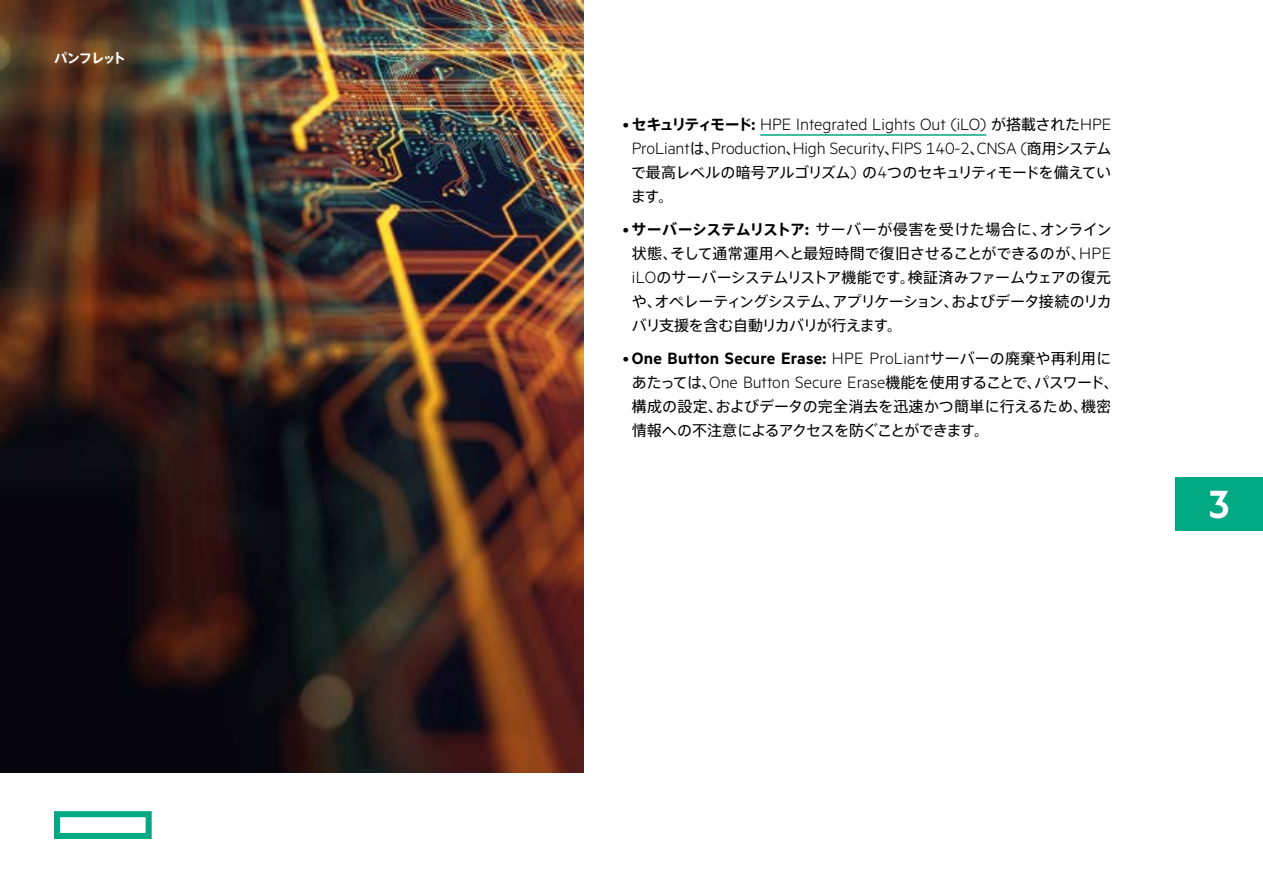
<style>
.page{position:relative;width:1263px;height:893px;background:#fff}
.page>*{position:absolute;margin:0;border:0;box-sizing:border-box;transform-origin:0 0}
.Headline_MetricHPE_B{font:600 44.25px "Metric HPE";color:#fff}
.t1{font:300 18.45px/24px "Metric HPE";letter-spacing:-.005em;color:#000;text-align:center}
.t2{font:600 18.45px "Metric HPE";letter-spacing:.01em;color:#000}
.t3{font:15px/24px "Axis Pro N";letter-spacing:-.035em;color:#000}
.Descriptor_MetricHPE{font:700 13.5px "Axis Pro N";letter-spacing:-.09em;color:#fff}
.s1{font-family:"Axis Pro N";font-weight:700;font-size:15px}
.s2{font-weight:600}
.s3{font-family:"Axis Pro N";font-weight:400;font-size:15px}
.s4{font-family:"Metric HPE";font-weight:300;font-size:18.45px}
.s5{font-weight:700}
.s6{font-family:"Metric HPE";font-weight:600;font-size:18.45px}
.s7{font-weight:300}
</style>
<div class="page">
<svg style="left:54px;top:811px;width:98px;height:28px"></svg>
<hr style="left:760px;top:134px;width:226px;height:2px;background:#01a982">
<div style="left:1176px;top:477px;width:87px;height:54px;background:#01a982"></div>
<img style="left:0;top:0;width:583px;height:772px">
<p class="Descriptor_MetricHPE" style="left:54px;top:51px;width:74px">パンフレット</p>
<p class="t1" style="left:623px;top:112px;width:490px">• <span class="s1">セキュリティモード</span><span class="s2">:</span> HPE Integrated Lights Out (iLO) <span class="s3">が搭載された</span>HPE<br>ProLiant<span class="s3">は、</span>Production<span class="s3">、</span>High Security<span class="s3">、</span>FIPS 140-2<span class="s3">、</span>CNSA (<span class="s3">商用システム</span></p>
<p class="t3" style="left:631px;top:161px;width:482px">で最高レベルの暗号アルゴリズム<span class="s4">)</span> の<span class="s4">4</span>つのセキュリティモードを備えています。</p>
<p class="t3" style="left:632px;top:217px;width:482px;text-align:justify;text-indent:-9px"><span class="s4">•</span> <span class="s5">サーバーシステムリストア</span><span class="s6">:</span> サーバーが侵害を受けた場合に、オンライン状態、そして通常運用へと最短時間で復旧させることができるのが、<span class="s4">HPE iLO</span>のサーバーシステムリストア機能です。検証済みファームウェアの復元や、オペレーティングシステム、アプリケーション、およびデータ接続のリカバリ支援を含む自動リカバリが行えます。</p>
<p class="t2" style="left:623px;top:347px;width:490px"><span class="s7">•</span> One Button Secure Erase: <span class="s7">HPE ProLiant</span><span class="s3">サーバーの廃棄や再利用に</span></p>
<p class="t3" style="left:632px;top:370px;width:488px">あたっては、<span class="s4">One Button Secure Erase</span>機能を使用することで、パスワード、構成の設定、およびデータの完全消去を迅速かつ簡単に行えるため、機密情報への不注意によるアクセスを防ぐことができます。</p>
<p class="Headline_MetricHPE_B" style="left:1208px;top:478px;width:25px">3</p>
</div>
